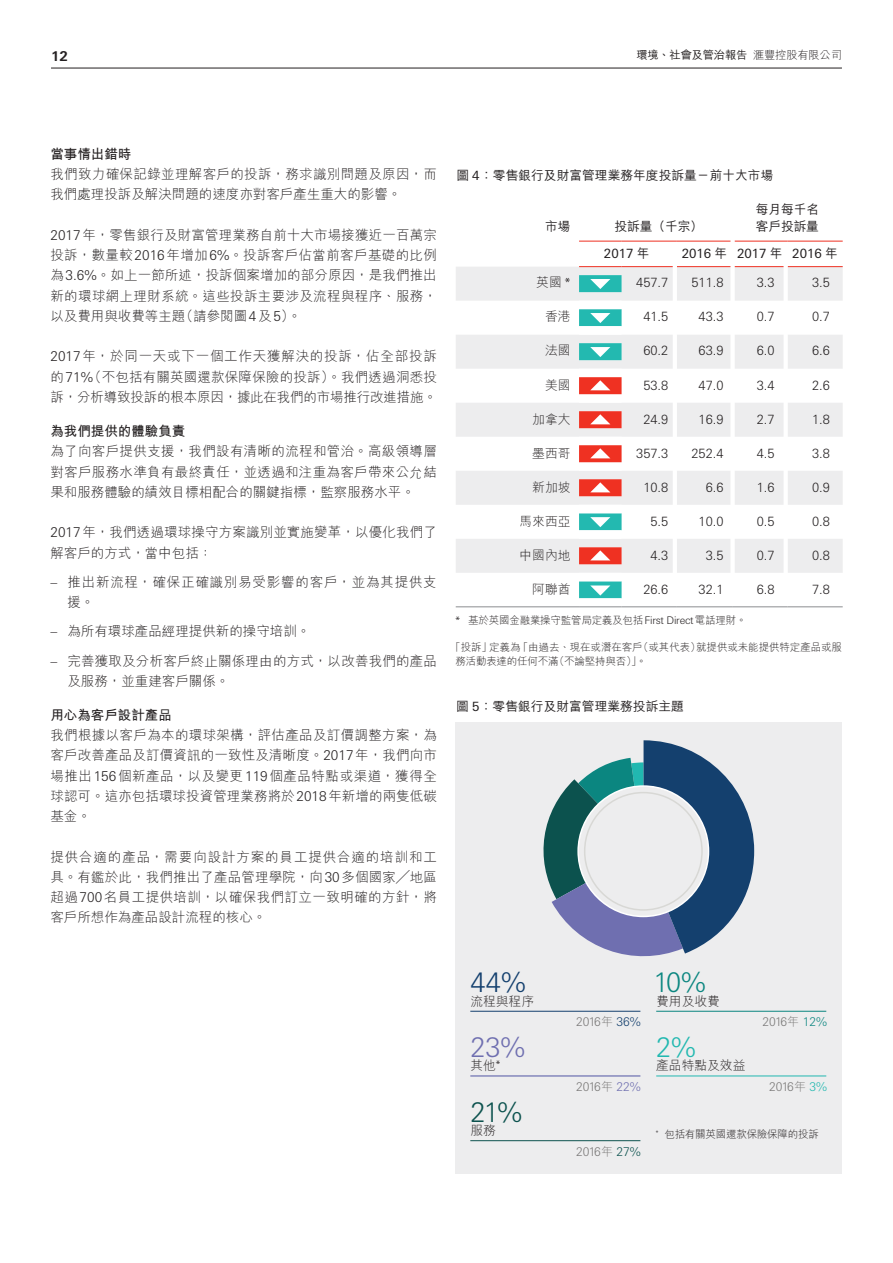
<style>
.page{position:relative;width:893px;height:1263px;background:#fff}
.page>*{position:absolute;margin:0;border:0;box-sizing:border-box;transform-origin:0 0}
.t1{font:300 27px "Univers Nextfor HSBC";color:#14406e}
.t2{font:300 27px "Univers Nextfor HSBC";color:#6f6fb0}
.t3{font:300 27px "Univers Nextfor HSBC";color:#0c524e}
.t4{font:300 27px "Univers Nextfor HSBC";color:#0b8680}
.t5{font:300 27px "Univers Nextfor HSBC";color:#21b8b0}
.t6{font:300 13.5px/20.2px "M Hei HK";letter-spacing:.01em;color:#231f20;text-align:justify}
.t7{font:300 13.5px/20.2px "M Hei HK";letter-spacing:.06em;color:#231f20}
.t8{font:700 13.5px "M Hei HK";color:#231f20}
.t9{font:700 13.5px "Univers Nextfor HSBC";color:#231f20}
.t10{font:300 12.75px "Univers Nextfor HSBC";color:#231f20}
.t11{font:500 12.75px/16.5px "M Hei HK";color:#231f20}
.t12{font:300 12.75px "M Hei HK";color:#231f20}
.t13{font:12.75px "M Hei HK Light B5 pc H";color:#231f20}
.t14{font:12.75px "Univers Nextfor HSBC";color:#231f20}
.t15{font:300 12px "Univers Nextfor HSBC";letter-spacing:-.06em;color:#797877}
.t16{font:500 11.25px "M Hei HK";letter-spacing:-.015em;color:#231f20}
.t17{font:300 10.5px/13.5px "M Hei HK";letter-spacing:-.02em;color:#231f20}
.t18{font:10.5px "M Hei HK Light B5 pc H";letter-spacing:-.02em;color:#231f20}
.s1{font-weight:300}
.s2{font-family:"Univers Nextfor HSBC"}
.s3{font-family:"Univers Nextfor HSBC";font-weight:400}
.s4{font-family:"M Hei HK";font-weight:500}
.s5{font-family:"M Hei HK Light B5 pc H";font-weight:400}
.s6{color:#14406e}
.s7{color:#6f6fb0}
.s8{color:#0c524e}
.s9{color:#0b8680}
.s10{color:#21b8b0}
</style>
<div class="page">
<div style="left:455px;top:722px;width:387px;height:451px;background:#ededee"></div>
<svg style="left:543px;top:740px;width:211px;height:217px"></svg>
<div style="left:578px;top:786px;width:130px;height:130px;background:#ededee;border-radius:50%"></div>
<div style="left:584px;top:792px;width:119px;height:119px;border:2px solid #d8d8d5;border-radius:50%"></div>
<hr style="left:470px;top:1011px;width:170px;height:1px;background:#14406e">
<hr style="left:470px;top:1075px;width:170px;height:1px;background:#5154a3">
<hr style="left:470px;top:1140px;width:170px;height:1px;background:#0c524e">
<hr style="left:656px;top:1011px;width:170px;height:1px;background:#0b8680">
<hr style="left:656px;top:1075px;width:170px;height:1px;background:#21b8b0">
<svg style="left:456px;top:267px;width:387px;height:306px;fill:#ededee"></svg>
<hr style="left:456px;top:606px;width:123px;height:1px;background:#8b8d90">
<hr style="left:622px;top:606px;width:55px;height:1px;background:#8b8d90">
<hr style="left:677px;top:606px;width:55px;height:1px;background:#8b8d90">
<hr style="left:732px;top:606px;width:55px;height:1px;background:#8b8d90">
<hr style="left:787px;top:606px;width:56px;height:1px;background:#8b8d90">
<hr style="left:579px;top:266px;width:43px;height:1px;background:#ef3122">
<hr style="left:622px;top:266px;width:55px;height:1px;background:#ef3122">
<hr style="left:677px;top:266px;width:55px;height:1px;background:#ef3122">
<hr style="left:732px;top:266px;width:55px;height:1px;background:#ef3122">
<hr style="left:787px;top:266px;width:56px;height:1px;background:#ef3122">
<hr style="left:579px;top:241px;width:43px;height:1px;background:#ef3122">
<hr style="left:622px;top:241px;width:55px;height:1px;background:#ef3122">
<hr style="left:677px;top:241px;width:55px;height:1px;background:#ef3122">
<hr style="left:732px;top:241px;width:55px;height:1px;background:#ef3122">
<hr style="left:787px;top:241px;width:56px;height:1px;background:#ef3122">
<svg style="left:579px;top:275px;width:43px;height:332px"></svg>
<hr style="left:673px;top:244px;width:4px;height:360px;background:#fff">
<div style="left:730px;top:231px;width:5px;height:373px;background:#fff"></div>
<div style="left:783px;top:244px;width:5px;height:360px;background:#fff"></div>
<hr style="left:51px;top:68px;width:791px;height:1px;background:#231f20">
<p class="t9" style="left:51px;top:48px;width:18px">12</p>
<p class="t16" style="left:636px;top:47px;width:207px">環境、社會及管治報告 <span class="s1">滙豐控股有限公司</span></p>
<p class="t8" style="left:50px;top:144px;width:83px">當事情出錯時</p>
<p class="t6" style="left:50px;top:164px;width:388px">我們致力確保記錄並理解客戶的投訴，務求識別問題及原因，而我們處理投訴及解決問題的速度亦對客戶產生重大的影響。</p>
<p class="t6" style="left:50px;top:224px;width:388px"><span class="s2">2017</span>年，零售銀行及財富管理業務自前十大市場接獲近一百萬宗投訴，數量較<span class="s2">2016</span>年增加<span class="s2">6%</span>。投訴客戶佔當前客戶基礎的比例為<span class="s2">3.6%</span>。如上一節所述，投訴個案增加的部分原因，是我們推出新的環球網上理財系統。這些投訴主要涉及流程與程序、服務，以及費用與收費等主題（請參閱圖<span class="s2">4</span>及<span class="s2">5</span>）。</p>
<p class="t6" style="left:50px;top:346px;width:388px"><span class="s2">2017</span>年，於同一天或下一個工作天獲解決的投訴，佔全部投訴的<span class="s2">71%</span>（不包括有關英國還款保障保險的投訴）。我們透過洞悉投訴，分析導致投訴的根本原因，據此在我們的市場推行改進措施。</p>
<p class="t8" style="left:50px;top:421px;width:136px">為我們提供的體驗負責</p>
<p class="t6" style="left:50px;top:441px;width:388px">為了向客戶提供支援，我們設有清晰的流程和管治。高級領導層對客戶服務水準負有最終責任，並透過和注重為客戶帶來公允結果和服務體驗的績效目標相配合的關鍵指標，監察服務水平。</p>
<p class="t6" style="left:50px;top:522px;width:388px"><span class="s2">2017</span>年，我們透過環球操守方案識別並實施變革，以優化我們了解客戶的方式，當中包括：</p>
<p class="t7" style="left:67px;top:571px;width:371px;text-indent:-17px"><span class="s2">–</span> 推出新流程，確保正確識別易受影響的客戶，並為其提供支援。</p>
<p class="t6" style="left:50px;top:621px;width:262px"><span class="s2">–</span> 為所有環球產品經理提供新的操守培訓。</p>
<p class="t6" style="left:67px;top:650px;width:371px;text-indent:-17px"><span class="s2">–</span> 完善獲取及分析客戶終止關係理由的方式，以改善我們的產品及服務，並重建客戶關係。</p>
<p class="t8" style="left:50px;top:705px;width:123px">用心為客戶設計產品</p>
<p class="t6" style="left:50px;top:724px;width:388px">我們根據以客戶為本的環球架構，評估產品及訂價調整方案，為客戶改善產品及訂價資訊的一致性及清晰度。<span class="s2">2017</span>年，我們向市場推出<span class="s2">156</span>個新產品，以及變更<span class="s2">119</span>個產品特點或渠道，獲得全球認可。這亦包括環球投資管理業務將於<span class="s2">2018</span>年新增的兩隻低碳基金。</p>
<p class="t6" style="left:50px;top:846px;width:388px">提供合適的產品，需要向設計方案的員工提供合適的培訓和工具。有鑑於此，我們推出了產品管理學院，向<span class="s2">30</span>多個國家╱地區超過<span class="s2">700</span>名員工提供培訓，以確保我們訂立一致明確的方針，將客戶所想作為產品設計流程的核心。</p>
<p class="t11" style="left:456px;top:166px;width:319px">圖 <span class="s3">4</span> ：零售銀行及財富管理業務年度投訴量－前十大市場</p>
<p class="t11" style="left:545px;top:217px;width:27px">市場</p>
<p class="t11" style="left:614px;top:217px;width:90px">投訴量（千宗）</p>
<p class="t11" style="left:756px;top:201px;width:65px">每月每千名客戶投訴量</p>
<p class="t14" style="left:604px;top:246px;width:47px">2017 <span class="s4">年</span></p>
<p class="t14" style="left:682px;top:246px;width:158px">2016 <span class="s4">年</span> 2017 <span class="s4">年</span> 2016 <span class="s4">年</span></p>
<p class="t12" style="left:536px;top:274px;width:36px">英國 <span class="s2">*</span></p>
<p class="t10" style="left:636px;top:275px;width:34px">457.7</p>
<p class="t10" style="left:691px;top:275px;width:34px">511.8</p>
<p class="t10" style="left:757px;top:275px;width:19px">3.3</p>
<p class="t10" style="left:812px;top:275px;width:19px">3.5</p>
<p class="t12" style="left:545px;top:308px;width:27px">香港</p>
<p class="t10" style="left:643px;top:309px;width:26px">41.5</p>
<p class="t10" style="left:699px;top:309px;width:26px">43.3</p>
<p class="t10" style="left:757px;top:309px;width:19px">0.7</p>
<p class="t10" style="left:812px;top:309px;width:19px">0.7</p>
<p class="t12" style="left:545px;top:342px;width:27px">法國</p>
<p class="t10" style="left:643px;top:343px;width:26px">60.2</p>
<p class="t10" style="left:699px;top:343px;width:26px">63.9</p>
<p class="t10" style="left:757px;top:343px;width:19px">6.0</p>
<p class="t10" style="left:812px;top:343px;width:19px">6.6</p>
<p class="t12" style="left:545px;top:376px;width:27px">美國</p>
<p class="t10" style="left:643px;top:378px;width:26px">53.8</p>
<p class="t10" style="left:699px;top:378px;width:26px">47.0</p>
<p class="t10" style="left:757px;top:378px;width:19px">3.4</p>
<p class="t10" style="left:812px;top:378px;width:19px">2.6</p>
<p class="t12" style="left:532px;top:410px;width:40px">加拿大</p>
<p class="t10" style="left:643px;top:412px;width:26px">24.9</p>
<p class="t10" style="left:699px;top:412px;width:26px">16.9</p>
<p class="t10" style="left:757px;top:412px;width:19px">2.7</p>
<p class="t10" style="left:812px;top:412px;width:19px">1.8</p>
<p class="t12" style="left:532px;top:444px;width:40px">墨西哥</p>
<p class="t10" style="left:636px;top:446px;width:34px">357.3</p>
<p class="t10" style="left:691px;top:446px;width:34px">252.4</p>
<p class="t10" style="left:757px;top:446px;width:19px">4.5</p>
<p class="t10" style="left:812px;top:446px;width:19px">3.8</p>
<p class="t12" style="left:532px;top:478px;width:40px">新加坡</p>
<p class="t10" style="left:643px;top:480px;width:26px">10.8</p>
<p class="t10" style="left:706px;top:480px;width:19px">6.6</p>
<p class="t10" style="left:757px;top:480px;width:19px">1.6</p>
<p class="t10" style="left:812px;top:480px;width:19px">0.9</p>
<p class="t12" style="left:520px;top:512px;width:52px">馬來西亞</p>
<p class="t10" style="left:650px;top:514px;width:19px">5.5</p>
<p class="t10" style="left:699px;top:514px;width:26px">10.0</p>
<p class="t10" style="left:757px;top:514px;width:19px">0.5</p>
<p class="t10" style="left:812px;top:514px;width:19px">0.8</p>
<p class="t12" style="left:520px;top:546px;width:52px">中國內地</p>
<p class="t10" style="left:650px;top:548px;width:19px">4.3</p>
<p class="t10" style="left:706px;top:548px;width:19px">3.5</p>
<p class="t10" style="left:757px;top:548px;width:19px">0.7</p>
<p class="t10" style="left:812px;top:548px;width:19px">0.8</p>
<p class="t12" style="left:532px;top:580px;width:40px">阿聯酋</p>
<p class="t10" style="left:643px;top:582px;width:26px">26.6</p>
<p class="t10" style="left:699px;top:582px;width:26px">32.1</p>
<p class="t10" style="left:757px;top:582px;width:19px">6.8</p>
<p class="t10" style="left:812px;top:582px;width:19px">7.8</p>
<p class="t17" style="left:455px;top:613px;width:292px"><span class="s2">*</span> 基於英國金融業操守監管局定義及包括<span class="s2">First Direct</span>電話理財。</p>
<p class="t17" style="left:455px;top:640px;width:388px;text-indent:-5px">「投訴」定義為「由過去、現在或潛在客戶（或其代表）就提供或未能提供特定產品或服務活動表達的任何不滿（不論堅持與否）」。</p>
<p class="t11" style="left:456px;top:697px;width:229px">圖 <span class="s3">5</span> ：零售銀行及財富管理業務投訴主題</p>
<h1 class="t1" style="left:470px;top:967px;width:57px">44%</h1>
<p class="t13" style="left:470px;top:992px;width:65px">流程與程序</p>
<h1 class="t2" style="left:470px;top:1032px;width:56px">23%</h1>
<p class="t13" style="left:470px;top:1057px;width:32px">其他<sup>*</sup></p>
<h1 class="t3" style="left:470px;top:1096px;width:53px">21%</h1>
<p class="t13" style="left:470px;top:1121px;width:27px">服務</p>
<p class="t15" style="left:576px;top:1015px;width:66px">2016<span class="s5">年</span> <span class="s6">36%</span></p>
<p class="t15" style="left:576px;top:1079px;width:66px">2016<span class="s5">年</span> <span class="s7">22%</span></p>
<p class="t15" style="left:576px;top:1144px;width:66px">2016<span class="s5">年</span> <span class="s8">27%</span></p>
<h1 class="t4" style="left:654px;top:967px;width:54px">10%</h1>
<p class="t13" style="left:656px;top:992px;width:65px">費用及收費</p>
<h1 class="t5" style="left:656px;top:1032px;width:41px">2%</h1>
<p class="t13" style="left:656px;top:1057px;width:91px">產品特點及效益</p>
<p class="t15" style="left:762px;top:1015px;width:66px">2016<span class="s5">年</span> <span class="s9">12%</span></p>
<p class="t15" style="left:769px;top:1079px;width:60px">2016<span class="s5">年</span> <span class="s10">3%</span></p>
<p class="t18" style="left:656px;top:1127px;width:165px"><sup>*</sup> 包括有關英國還款保險保障的投訴</p>
</div>
